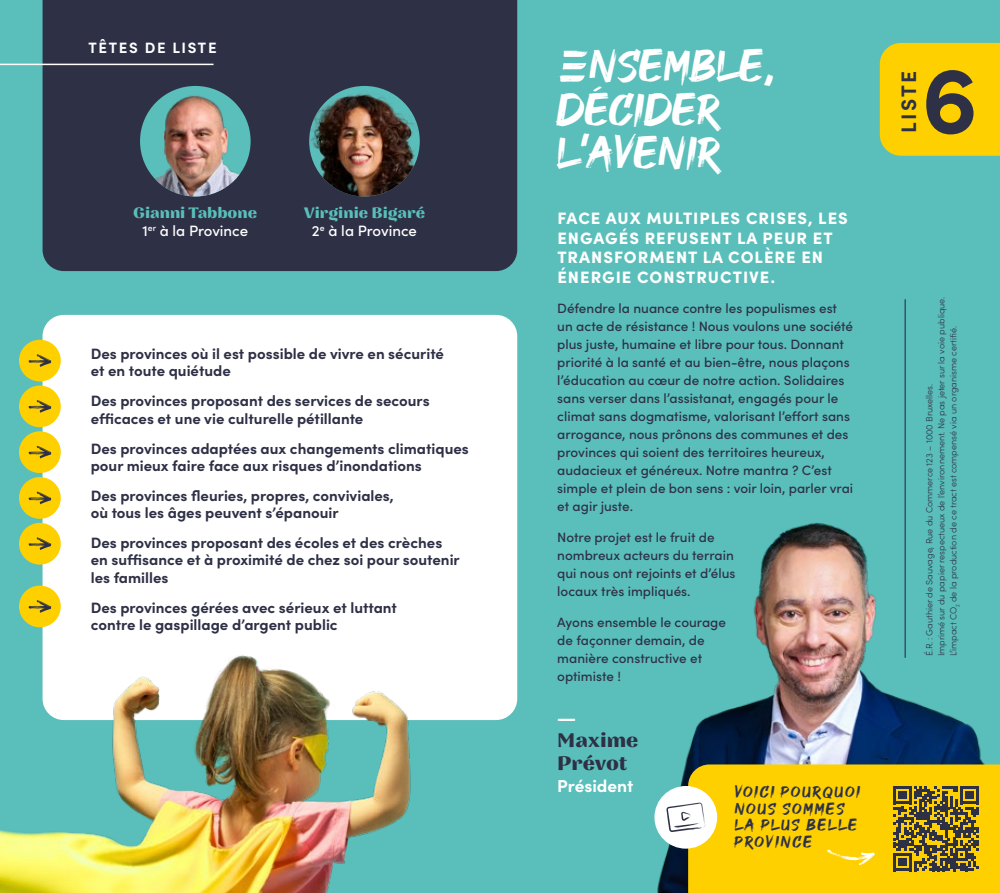
<style>
.page{position:relative;width:1000px;height:893px;background:#fff}
.page>*{position:absolute;margin:0;border:0;box-sizing:border-box;transform-origin:0 0}
.t1{font:700 95.25px "Sofia Pro";color:#2e3146}
.t2{font:45px/43.5px "GOODBRUSH";color:#fff}
.t3{font:700 21px "Sofia Pro";letter-spacing:.11em;color:#2e3146}
.t4{font:700 19.5px/22.5px "Nazare";color:#2e3146}
.t5{font:700 19.5px "Nazare";color:#fff}
.t6{font:700 17.25px "Sofia Pro";color:#fff}
.t7{font:900 16.5px/19.5px "Sofia Pro";letter-spacing:.06em;color:#fff}
.t8{font:16.5px/16.5px "GOODBRUSH";letter-spacing:.1em;color:#2e3146}
.t9{font:700 15px/17.2px "Sofia Pro";color:#2e3146}
.t10{font:700 15px "Nazare";color:#5abeba}
.t11{font:500 15px "Sofia Pro";letter-spacing:-.005em;color:#fff}
.t12{font:700 15px "Sofia Pro";letter-spacing:.11em;color:#fff}
.t13{font:500 13.5px/18px "Sofia Pro";color:#2e3146}
.t14{font:300 9px/12px "Sofia Pro";color:#2e3146}
</style>
<div class="page">
<div style="left:0;top:0;width:999px;height:893px;background:#5abeba"></div>
<div style="left:43px;top:0;width:474px;height:271px;background:#2e3146"></div>
<hr style="left:904px;top:300px;width:1px;height:357px;background:#2e3146">
<div style="left:43px;top:315px;width:474px;height:405px;background:#fff;border-radius:21px"></div>
<div style="left:19px;top:340px;width:42px;height:41px;background:#ffd000;border-radius:50%"></div>
<svg style="left:28px;top:354px;width:23px;height:13px"></svg>
<div style="left:19px;top:385px;width:42px;height:42px;background:#ffd000;border-radius:50%"></div>
<svg style="left:28px;top:400px;width:23px;height:13px"></svg>
<div style="left:19px;top:431px;width:42px;height:42px;background:#ffd000;border-radius:50%"></div>
<svg style="left:28px;top:446px;width:23px;height:12px"></svg>
<div style="left:19px;top:477px;width:42px;height:42px;background:#ffd000;border-radius:50%"></div>
<svg style="left:28px;top:492px;width:23px;height:12px"></svg>
<div style="left:19px;top:523px;width:42px;height:42px;background:#ffd000;border-radius:50%"></div>
<svg style="left:28px;top:537px;width:23px;height:13px"></svg>
<div style="left:879px;top:43px;width:120px;height:113px;background:#ffd000"></div>
<svg style="left:563px;top:49px;width:24px;height:8px"></svg>
<svg style="left:559px;top:63px;width:27px;height:19px"></svg>
<hr style="left:0;top:64px;width:213px;height:1px;background:#fff">
<img style="left:0;top:576px;width:518px;height:317px">
<img style="left:140px;top:86px;width:110px;height:110px;border-radius:55px">
<img style="left:309px;top:86px;width:110px;height:110px;border-radius:55px">
<img style="left:657px;top:493px;width:327px;height:400px">
<div style="left:688px;top:764px;width:311px;height:129px;background:#ffd000"></div>
<svg style="left:826px;top:849px;width:48px;height:16px"></svg>
<svg style="left:893px;top:786px;width:85px;height:85px;background:#7e6e2b"></svg>
<div style="left:654px;top:786px;width:63px;height:63px;background:#fff;border-radius:50%"></div>
<svg style="left:666px;top:803px;width:39px;height:29px"></svg>
<p class="t12" style="left:89px;top:36px;width:129px">TÊTES DE LISTE</p>
<p class="t10" style="left:133px;top:204px;width:125px">Gianni Tabbone</p>
<p class="t11" style="left:142px;top:220px;width:107px">1<sup>er</sup> à la Province</p>
<p class="t10" style="left:303px;top:204px;width:123px">Virginie Bigaré</p>
<p class="t11" style="left:312px;top:220px;width:106px">2<sup>e</sup> à la Province</p>
<p class="t9" style="left:91px;top:344px;width:355px">Des provinces où il est possible de vivre en sécurité et en toute quiétude</p>
<p class="t9" style="left:91px;top:391px;width:340px">Des provinces proposant des services de secours efficaces et une vie culturelle pétillante</p>
<p class="t9" style="left:91px;top:439px;width:379px">Des provinces adaptées aux changements climatiques pour mieux faire face aux risques d’inondations</p>
<p class="t9" style="left:91px;top:486px;width:304px">Des provinces fleuries, propres, conviviales, où tous les âges peuvent s’épanouir</p>
<p class="t9" style="left:91px;top:533px;width:370px">Des provinces proposant des écoles et des crèches en suffisance et à proximité de chez soi pour soutenir les familles</p>
<p class="t9" style="left:91px;top:598px;width:308px">Des provinces gérées avec sérieux et luttant contre le gaspillage d’argent public</p>
<h2 class="t2" style="left:557px;top:46px;width:218px;text-indent:32px">NSEMBLE,<br>DÉCIDER<br>L’AVENIR</h2>
<p class="t7" style="left:557px;top:207px;width:292px">FACE AUX MULTIPLES CRISES, LES<br>ENGAGÉS REFUSENT LA PEUR ET<br>TRANSFORMENT LA COLÈRE EN<br>ÉNERGIE CONSTRUCTIVE.</p>
<p class="t13" style="left:557px;top:299px;width:297px">Défendre la nuance contre les populismes est un acte de résistance ! Nous voulons une société plus juste, humaine et libre pour tous. Donnant priorité à la santé et au bien-être, nous plaçons l’éducation au cœur de notre action. Solidaires sans verser dans l’assistanat, engagés pour le climat sans dogmatisme, valorisant l’effort sans arrogance, nous prônons des communes et des provinces qui soient des territoires heureux, audacieux et généreux. Notre mantra ? C’est simple et plein de bon sens : voir loin, parler vrai et agir juste.</p>
<p class="t13" style="left:557px;top:528px;width:180px">Notre projet est le fruit de nombreux acteurs du terrain qui nous ont rejoints et d’élus locaux très impliqués.</p>
<p class="t13" style="left:557px;top:612px;width:170px">Ayons ensemble le courage de façonner demain, de manière constructive et optimiste !</p>
<h3 class="t5" style="left:557px;top:706px;width:20px">—</h3>
<h3 class="t4" style="left:557px;top:730px;width:83px">Maxime<br>Prévot</h3>
<p class="t6" style="left:557px;top:773px;width:78px">Président</p>
<p class="t8" style="left:734px;top:784px;width:127px">VOICI POURQUOI<br>NOUS SOMMES<br>LA PLUS BELLE<br>PROVINCE</p>
<h3 class="t3" style="left:892px;top:133px;width:63px;rotate:-90deg">LISTE</h3>
<h1 class="t1" style="left:921px;top:27px;width:58px">6</h1>
<p class="t14" style="left:922px;top:656px;width:361px;rotate:-90deg">É.R. : Gauthier de Sauvage, Rue du Commerce 123 – 1000 Bruxelles.<br>Imprimé sur du papier respectueux de l’environnement. Ne pas jeter sur la voie publique.<br>L’impact CO<sub>2</sub> de la production de ce tract est compensé via un organisme certifié.</p>
</div>
